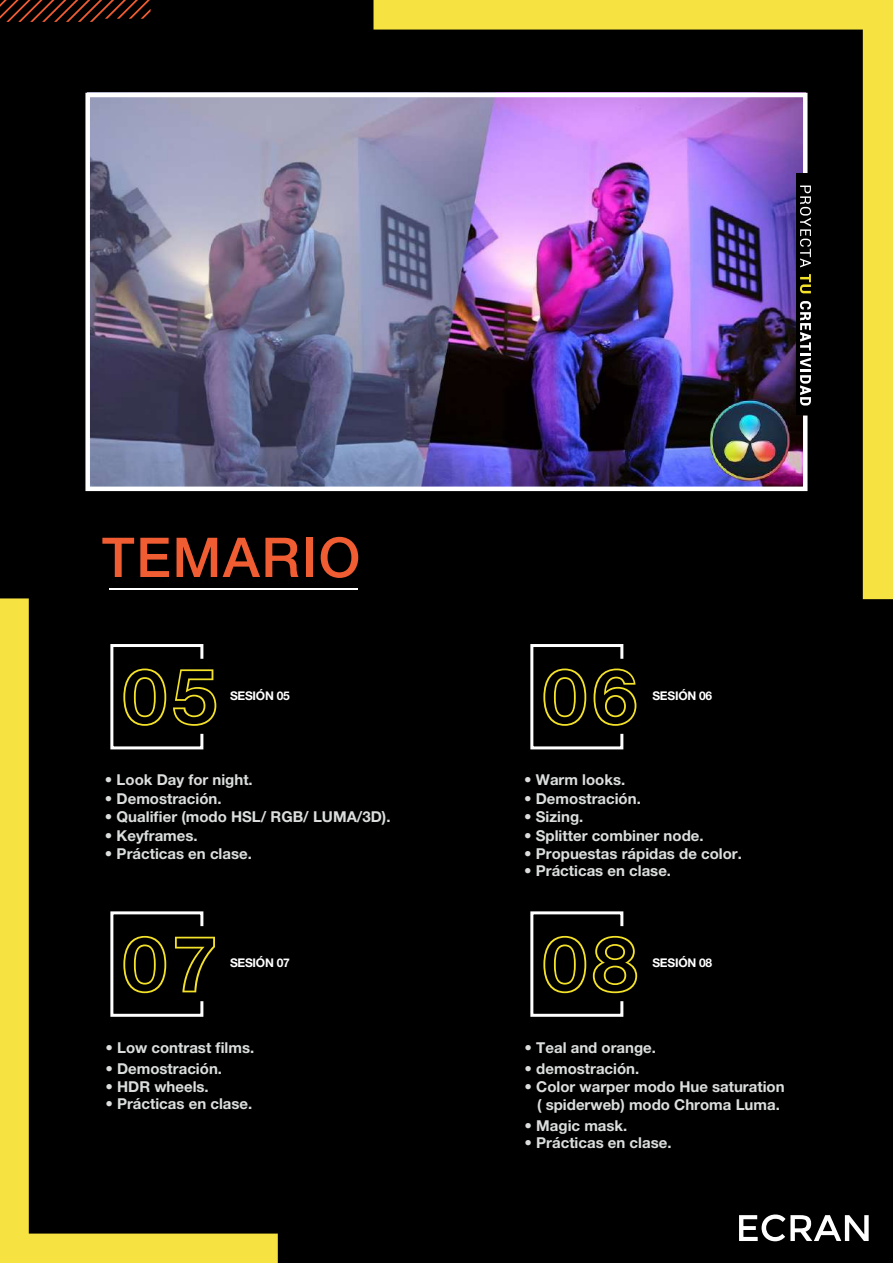
<style>
.page{position:relative;width:893px;height:1263px;background:#fff}
.page>*{position:absolute;margin:0;border:0;box-sizing:border-box;transform-origin:0 0}
.t1{font:79.65px "Helvetica Neue LT Pro Bd Ou";letter-spacing:-.005em;color:#f4e22a}
.t2{font:500 54.9px "Helvetica Neue LT Pro";letter-spacing:.03em;color:#f05d33}
.t3{font:700 15px/18px "Helvetica Neue LT Pro";color:#dcdedd;text-align:center}
.t4{font:700 12px "Helvetica Neue LT Pro";letter-spacing:-.02em;color:#fff}
</style>
<div class="page">
<div style="left:0;top:0;width:373px;height:599px;background:#000001"></div>
<div style="left:278px;top:599px;width:615px;height:664px;background:#000001"></div>
<svg style="left:373px;top:0;width:520px;height:599px;background:#3b3710"></svg>
<svg style="left:0;top:598px;width:278px;height:665px;background:#26230c"></svg>
<svg style="left:0;top:0;width:151px;height:22px;background:#30120a"></svg>
<svg style="left:739px;top:1214px;width:130px;height:27px"></svg>
<img style="left:83px;top:90px;width:727px;height:403px">
<div style="left:796px;top:173px;width:17px;height:242px;background:#000001"></div>
<svg style="left:800px;top:186px;width:11px;height:81px"></svg>
<svg style="left:800px;top:274px;width:11px;height:19px"></svg>
<svg style="left:800px;top:301px;width:11px;height:104px"></svg>
<h2 class="t2" style="left:102px;top:525px;width:260px">TEMARIO</h2>
<h1 class="t1" style="left:120px;top:646px;width:102px">05</h1>
<h1 class="t1" style="left:540px;top:646px;width:102px">06</h1>
<p class="t4" style="left:230px;top:688px;width:61px">SESIÓN 05</p>
<p class="t4" style="left:652px;top:688px;width:61px">SESIÓN 06</p>
<p class="t3" style="left:105px;top:771px;width:149px">• Look Day for night.</p>
<p class="t3" style="left:105px;top:789px;width:118px">• Demostración.</p>
<p class="t3" style="left:105px;top:808px;width:287px">• Qualifier (modo HSL/ RGB/ LUMA/3D).</p>
<p class="t3" style="left:105px;top:826px;width:94px">• Keyframes.</p>
<p class="t3" style="left:105px;top:844px;width:148px">• Prácticas en clase.</p>
<p class="t3" style="left:524px;top:771px;width:103px">• Warm looks.</p>
<p class="t3" style="left:524px;top:789px;width:118px">• Demostración.</p>
<p class="t3" style="left:524px;top:808px;width:61px">• Sizing.</p>
<p class="t3" style="left:524px;top:826px;width:181px">• Splitter combiner node.</p>
<p class="t3" style="left:524px;top:844px;width:219px">• Propuestas rápidas de color.</p>
<p class="t3" style="left:524px;top:861px;width:148px">• Prácticas en clase.</p>
<h1 class="t1" style="left:120px;top:913px;width:102px">07</h1>
<h1 class="t1" style="left:540px;top:913px;width:102px">08</h1>
<p class="t4" style="left:230px;top:955px;width:61px">SESIÓN 07</p>
<p class="t4" style="left:652px;top:955px;width:61px">SESIÓN 08</p>
<p class="t3" style="left:105px;top:1038px;width:150px">• Low contrast films.</p>
<p class="t3" style="left:105px;top:1059px;width:118px">• Demostración.</p>
<p class="t3" style="left:105px;top:1077px;width:105px">• HDR wheels.</p>
<p class="t3" style="left:105px;top:1094px;width:148px">• Prácticas en clase.</p>
<p class="t3" style="left:525px;top:1038px;width:133px">• Teal and orange.</p>
<p class="t3" style="left:525px;top:1059px;width:116px">• demostración.</p>
<p class="t3" style="left:525px;top:1077px;width:261px">• Color warper modo Hue saturation ( spiderweb) modo Chroma Luma.</p>
<p class="t3" style="left:525px;top:1116px;width:104px">• Magic mask.</p>
<p class="t3" style="left:525px;top:1134px;width:148px">• Prácticas en clase.</p>
</div>
